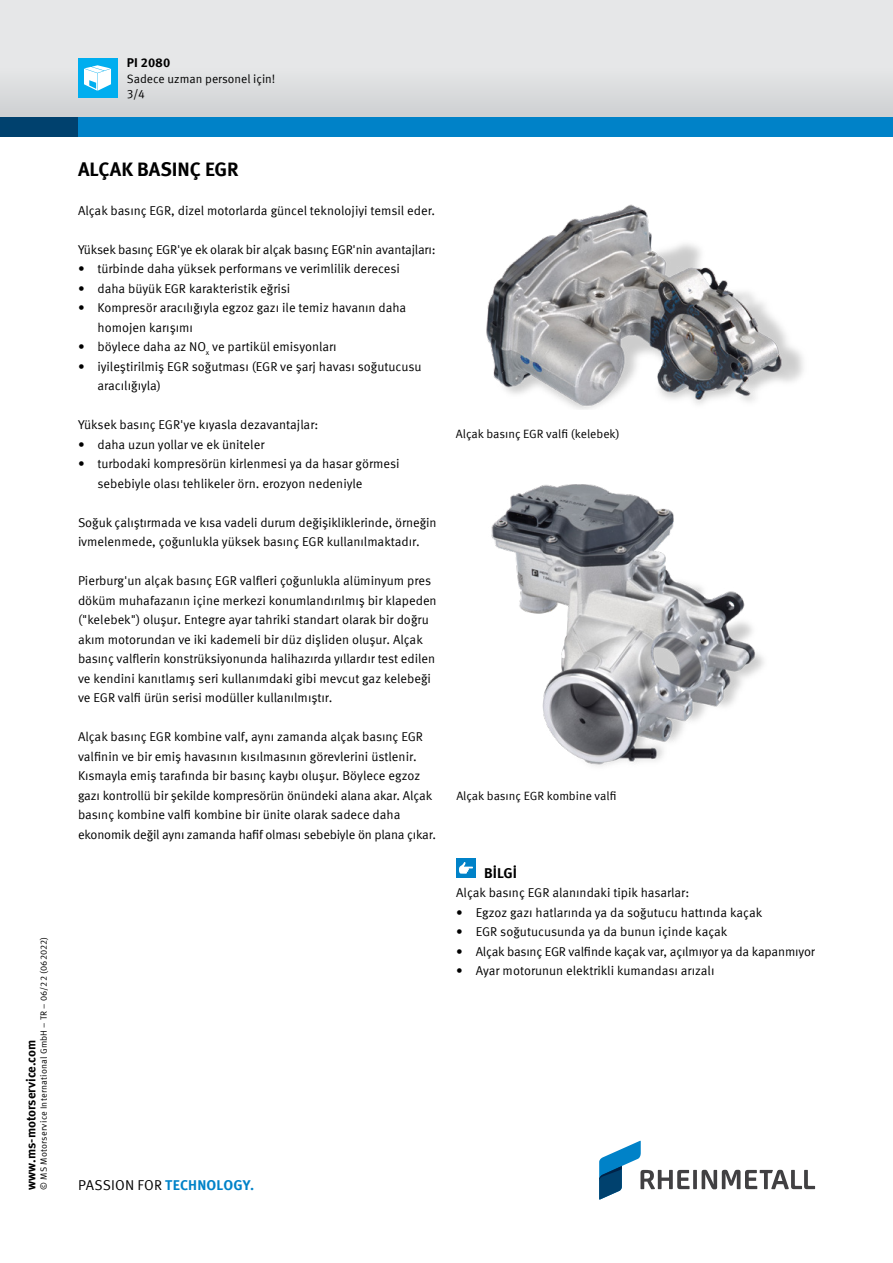
<style>
.page{position:relative;width:893px;height:1263px;background:#fff}
.page>*{position:absolute;margin:0;border:0;box-sizing:border-box;transform-origin:0 0}
.t1{font:700 19.5px "Meta Offc Pro";color:#000}
.t2{font:700 14.25px "Meta Offc Pro";letter-spacing:.01em;color:#0082c8}
.t3{font:700 14.25px "Meta Offc Pro";color:#000}
.t4{font:12.75px/19.5px "Meta Offc Pro Norm";letter-spacing:-.005em;color:#000}
.t5{font:700 12.75px "Meta Offc Pro";color:#000}
.t6{font:12px "Meta Offc Pro Norm";color:#000}
.t7{font:9px "Meta Offc Pro Norm";letter-spacing:.02em;color:#000}
.s1{font-family:"Meta Offc Pro Norm";font-weight:400;color:#000}
</style>
<div class="page">
<div style="left:0;top:0;width:893px;height:127px;background:#e6e7e8"></div>
<div style="left:0;top:68px;width:893px;height:49px;background:#dadbdd"></div>
<div style="left:0;top:117px;width:893px;height:19px;background:#00416e"></div>
<div style="left:78px;top:117px;width:815px;height:19px;background:#0082c8"></div>
<div style="left:78px;top:58px;width:39px;height:39px;background:#00aeef"></div>
<svg style="left:84px;top:65px;width:27px;height:26px"></svg>
<svg style="left:599px;top:1141px;width:216px;height:58px"></svg>
<img style="left:491px;top:484px;width:273px;height:282px">
<img style="left:486px;top:204px;width:318px;height:206px">
<div style="left:456px;top:858px;width:20px;height:20px;background:#0082c8"></div>
<svg style="left:459px;top:862px;width:14px;height:12px"></svg>
<p class="t7" style="left:37px;top:1189px;width:255px;rotate:-90deg">© MS Motorservice International GmbH – TR – 06/22 (062022)</p>
<p class="t5" style="left:21px;top:1189px;width:151px;rotate:-90deg">www.ms-motorservice.com</p>
<p class="t5" style="left:127px;top:53px;width:45px">PI 2080</p>
<p class="t6" style="left:127px;top:84px;width:20px">3/4</p>
<p class="t6" style="left:127px;top:69px;width:150px">Sadece uzman personel için!</p>
<h1 class="t1" style="left:78px;top:153px;width:162px">ALÇAK BASINÇ EGR</h1>
<p class="t4" style="left:78px;top:200px;width:359px">Alçak basınç EGR, dizel motorlarda güncel teknolojiyi temsil eder.</p>
<p class="t4" style="left:78px;top:239px;width:359px">Yüksek basınç EGR'ye ek olarak bir alçak basınç EGR'nin avantajları:</p>
<p class="t4" style="left:78px;top:258px;width:323px">• türbinde daha yüksek performans ve verimlilik derecesi</p>
<p class="t4" style="left:78px;top:278px;width:214px">• daha büyük EGR karakteristik eğrisi</p>
<p class="t4" style="left:97px;top:297px;width:310px;text-indent:-19px">• Kompresör aracılığıyla egzoz gazı ile temiz havanın daha homojen karışımı</p>
<p class="t4" style="left:78px;top:336px;width:260px">• böylece daha az NO<sub>x</sub> ve partikül emisyonları</p>
<p class="t4" style="left:97px;top:356px;width:326px;text-indent:-19px">• iyileştirilmiş EGR soğutması (EGR ve şarj havası soğutucusu aracılığıyla)</p>
<p class="t4" style="left:78px;top:414px;width:242px">Yüksek basınç EGR'ye kıyasla dezavantajlar:</p>
<p class="t4" style="left:78px;top:434px;width:188px">• daha uzun yollar ve ek üniteler</p>
<p class="t4" style="left:97px;top:453px;width:304px;text-indent:-19px">• turbodaki kompresörün kirlenmesi ya da hasar görmesi sebebiyle olası tehlikeler örn. erozyon nedeniyle</p>
<p class="t4" style="left:78px;top:511px;width:360px">Soğuk çalıştırmada ve kısa vadeli durum değişikliklerinde, örneğin ivmelenmede, çoğunlukla yüksek basınç EGR kullanılmaktadır.</p>
<p class="t4" style="left:78px;top:570px;width:360px">Pierburg'un alçak basınç EGR valfleri çoğunlukla alüminyum pres döküm muhafazanın içine merkezi konumlandırılmış bir klapeden ("kelebek") oluşur. Entegre ayar tahriki standart olarak bir doğru akım motorundan ve iki kademeli bir düz dişliden oluşur. Alçak basınç valflerin konstrüksiyonunda halihazırda yıllardır test edilen ve kendini kanıtlamış seri kullanımdaki gibi mevcut gaz kelebeği ve EGR valfi ürün serisi modüller kullanılmıştır.</p>
<p class="t4" style="left:78px;top:726px;width:360px">Alçak basınç EGR kombine valf, aynı zamanda alçak basınç EGR valfinin ve bir emiş havasının kısılmasının görevlerini üstlenir.<br>Kısmayla emiş tarafında bir basınç kaybı oluşur. Böylece egzoz gazı kontrollü bir şekilde kompresörün önündeki alana akar. Alçak basınç kombine valfi kombine bir ünite olarak sadece daha ekonomik değil aynı zamanda hafif olması sebebiyle ön plana çıkar.</p>
<p class="t6" style="left:456px;top:425px;width:165px">Alçak basınç EGR valfi (kelebek)</p>
<p class="t6" style="left:456px;top:786px;width:162px">Alçak basınç EGR kombine valfi</p>
<p class="t3" style="left:484px;top:861px;width:34px">BILGI</p>
<p class="t4" style="left:456px;top:882px;width:234px">Alçak basınç EGR alanındaki tipik hasarlar:</p>
<p class="t4" style="left:456px;top:902px;width:308px">• Egzoz gazı hatlarında ya da soğutucu hattında kaçak</p>
<p class="t4" style="left:456px;top:921px;width:273px">• EGR soğutucusunda ya da bunun içinde kaçak</p>
<p class="t4" style="left:456px;top:941px;width:360px">• Alçak basınç EGR valfinde kaçak var, açılmıyor ya da kapanmıyor</p>
<p class="t4" style="left:456px;top:960px;width:260px">• Ayar motorunun elektrikli kumandası arızalı</p>
<p class="t2" style="left:78px;top:1173px;width:178px"><span class="s1">PASSION FOR</span> TECHNOLOGY.</p>
</div>
